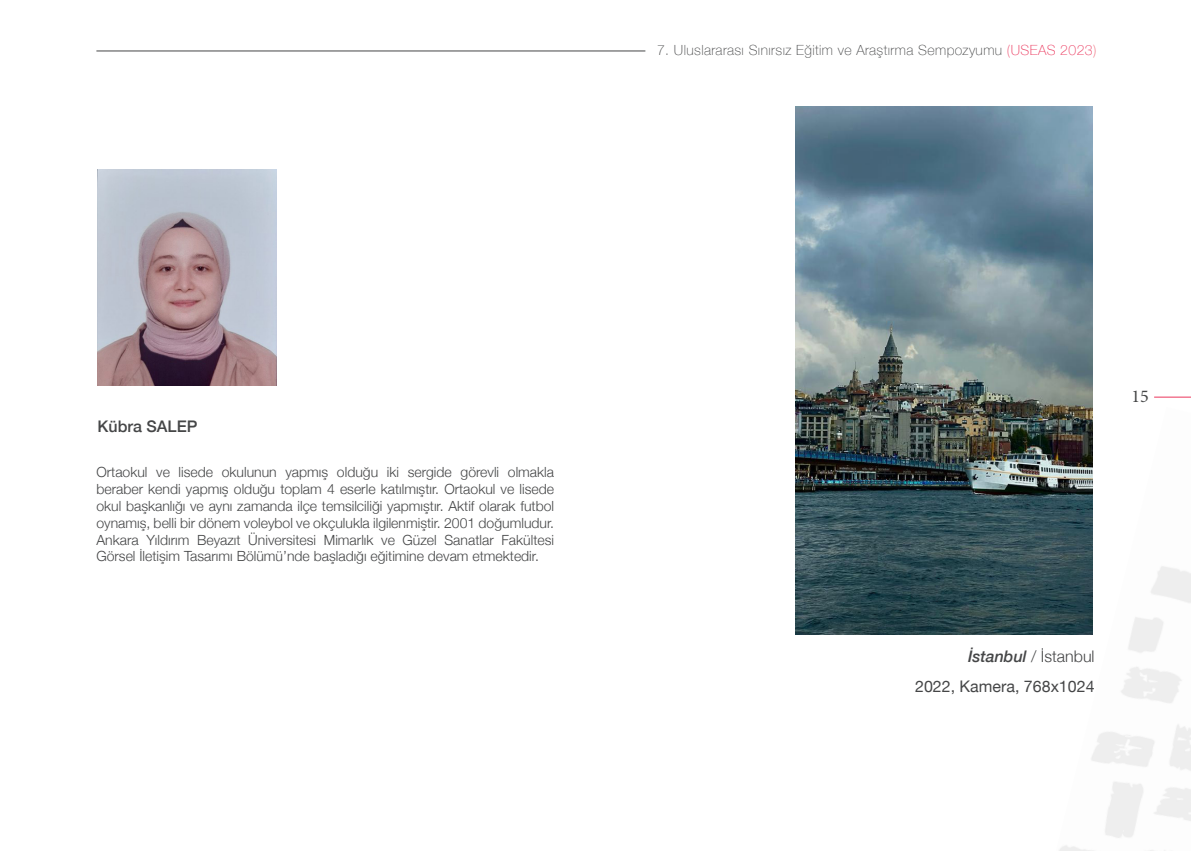
<style>
.page{position:relative;width:1191px;height:851px;background:#fff}
.page>*{position:absolute;margin:0;border:0;box-sizing:border-box;transform-origin:0 0}
.t1{font:18px "Minion Pro";color:#454647}
.t2{font:16px "Helvetica Neue";color:#454647}
.t3{font:300 16px "Helvetica Neue";color:#454647}
.t4{font:500 16px "Helvetica Neue";color:#454647}
.t5{font:300 14px/16.8px "Helvetica Neue";color:#454647;text-align:justify}
.t6{font:100 14px "Helvetica Neue";letter-spacing:.03em;color:#454647}
.s1{color:#eb365c}
.s2{color:#ed586a}
.s3{font-weight:500;font-style:italic}
</style>
<div class="page">
<hr style="left:1154px;top:397px;width:37px;height:1px;background:#eb365c">
<hr style="left:96px;top:51px;width:549px;height:1px;background:#454647">
<img style="left:1064px;top:611px;width:127px;height:205px">
<img style="left:98px;top:170px;width:178px;height:215px">
<img style="left:796px;top:106px;width:296px;height:528px">
<p class="t6" style="left:657px;top:39px;width:441px">7. Uluslararası Sınırsız Eğitim ve Araştırma Sempozyumu <span class="s1">(USEAS 2023</span><span class="s2">)</span></p>
<p class="t4" style="left:98px;top:413px;width:101px">Kübra SALEP</p>
<p class="t5" style="left:96px;top:463px;width:459px">Ortaokul ve lisede okulunun yapmış olduğu iki sergide görevli olmakla beraber kendi yapmış olduğu toplam 4 eserle katılmıştır. Ortaokul ve lisede okul başkanlığı ve aynı zamanda ilçe temsilciliği yapmıştır. Aktif olarak futbol oynamış, belli bir dönem voleybol ve okçulukla ilgilenmiştir. 2001 doğumludur.<br>Ankara Yıldırım Beyazıt Üniversitesi Mimarlık ve Güzel Sanatlar Fakültesi Görsel İletişim Tasarımı Bölümü’nde başladığı eğitimine devam etmektedir.</p>
<p class="t1" style="left:1131px;top:384px;width:19px">15</p>
<p class="t3" style="left:968px;top:643px;width:128px"><span class="s3">İstanbul</span> / İstanbul</p>
<p class="t2" style="left:915px;top:675px;width:181px">2022, Kamera, 768x1024</p>
</div>
